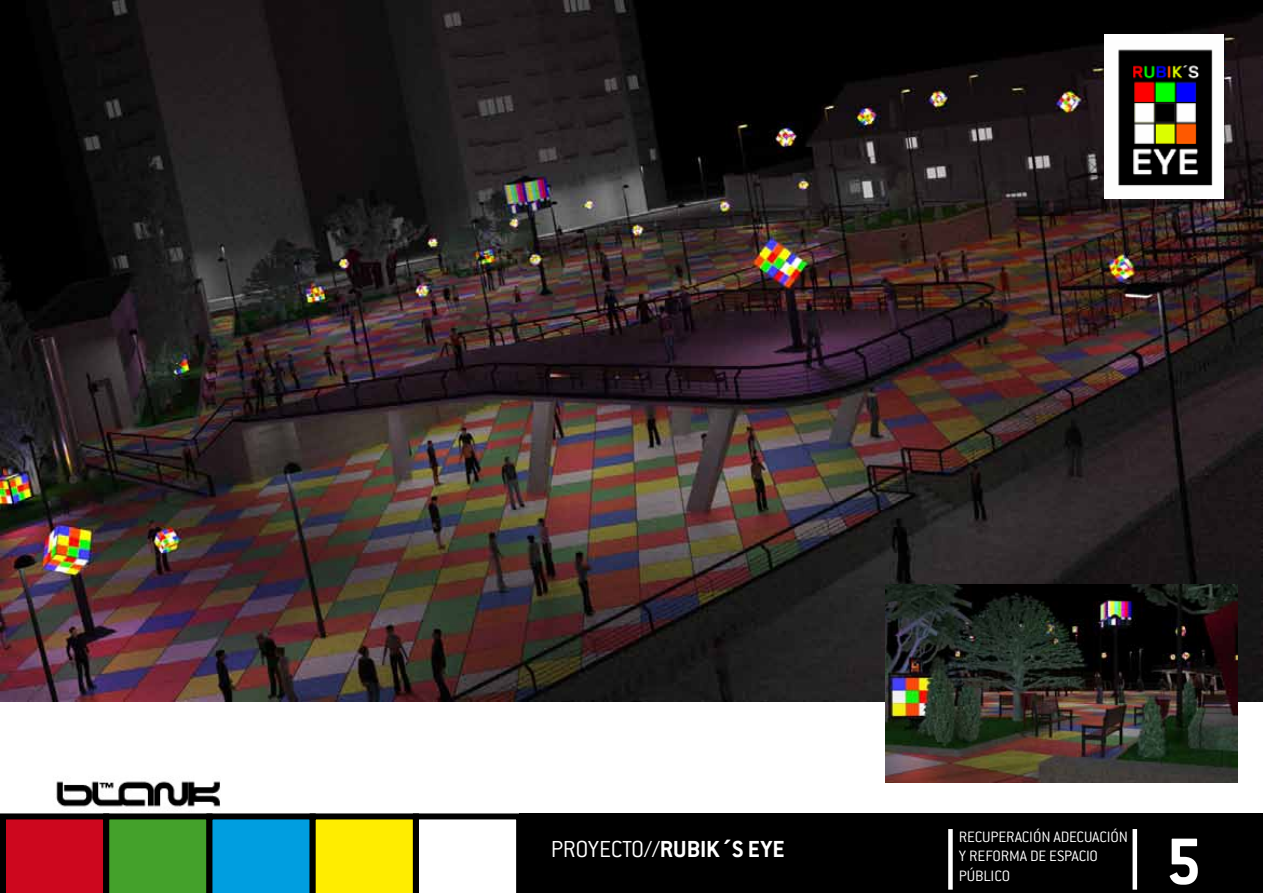
<style>
.page{position:relative;width:1263px;height:893px;background:#fff}
.page>*{position:absolute;margin:0;border:0;box-sizing:border-box;transform-origin:0 0}
.t1{font:700 72px "Conduit ITC";color:#fff}
.t2{font:300 25.5px "Conduit ITC";letter-spacing:-.015em;color:#fff}
.t3{font:300 16.5px/19.8px "Conduit ITC";letter-spacing:-.01em;color:#fff}
.s1{font-weight:700}
</style>
<div class="page">
<svg style="left:0;top:813px;width:519px;height:80px"></svg>
<div style="left:519px;top:813px;width:744px;height:80px;background:#000"></div>
<img style="left:44px;top:781px;width:188px;height:48px">
<div style="left:1132px;top:829px;width:5px;height:61px;background:#fff"></div>
<div style="left:948px;top:829px;width:5px;height:61px;background:#fff"></div>
<img style="left:0;top:0;width:1263px;height:702px">
<img style="left:886px;top:585px;width:351px;height:197px">
<img style="left:1104px;top:34px;width:120px;height:165px">
<h2 class="t2" style="left:551px;top:835px;width:235px">PROYECTO//<span class="s1">RUBIK´S EYE</span></h2>
<p class="t3" style="left:959px;top:827px;width:171px">RECUPERACIÓN ADECUACIÓN<br>Y REFORMA DE ESPACIO<br>PÚBLICO</p>
<h1 class="t1" style="left:1165px;top:819px;width:38px">5</h1>
</div>
